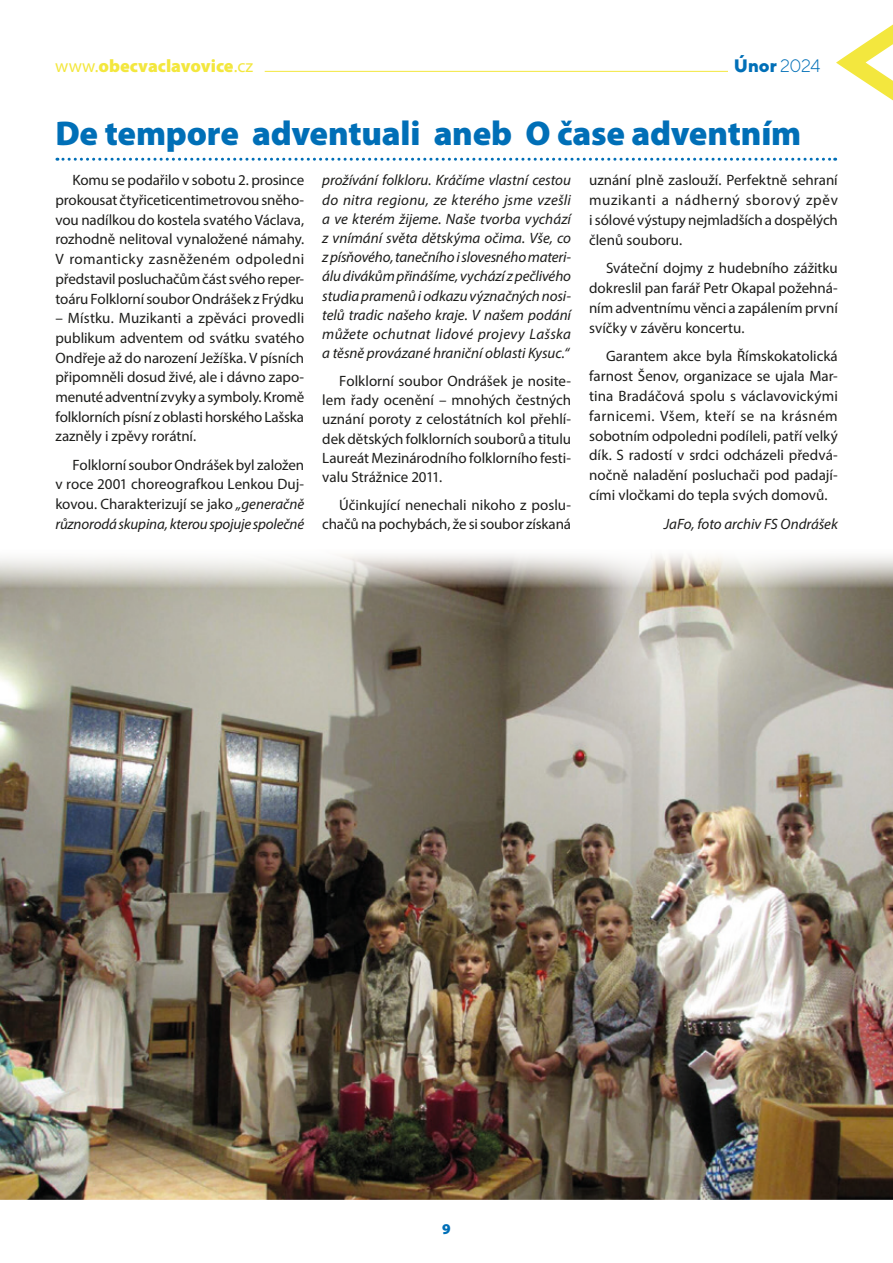
<style>
.page{position:relative;width:893px;height:1263px;background:#fff}
.page>*{position:absolute;margin:0;border:0;box-sizing:border-box;transform-origin:0 0}
.t1{font:900 34.5px "Myriad Pro";letter-spacing:-.01em;color:#006fb7}
.t2{font:900 18px "Myriad Pro";color:#f3e73e}
.t3{font:800 18px "TT Norms";color:#006fb7}
.t4{font:15px/19.6px "Myriad Pro";letter-spacing:-.005em;color:#1d1d1b;text-align:justify}
.t5{font:italic 15px/19.2px "Myriad Pro";letter-spacing:-.005em;color:#1d1d1b;text-align:justify}
.t6{font:900 15px "Myriad Pro";color:#006fb7}
.s1{font-weight:400}
.s2{font-weight:300}
.s3{font-style:italic}
</style>
<div class="page">
<hr style="left:265px;top:71px;width:463px;height:1px;background:#f3e73e">
<svg style="left:836px;top:24px;width:57px;height:77px"></svg>
<svg style="left:57px;top:158px;width:779px;height:3px"></svg>
<img style="left:0;top:554px;width:893px;height:645px">
<p class="t2" style="left:55px;top:55px;width:199px"><span class="s1">www.</span>obecvaclavovice<span class="s1">.cz</span></p>
<p class="t3" style="left:734px;top:54px;width:88px">Únor <span class="s2">2024</span></p>
<h1 class="t1" style="left:55px;top:114px;width:747px">De tempore adventuali aneb O čase adventním</h1>
<p class="t4" style="left:55px;top:170px;width:250px;text-indent:17px">Komu se podařilo v sobotu 2. prosince prokousat čtyřiceticentimetrovou sněho&shy;vou nadílkou do kostela svatého Václava, rozhodně nelitoval vynaložené námahy.<br>V romanticky zasněženém odpoledni představil posluchačům část svého reper&shy;toáru Folklorní soubor Ondrášek z Frýdku</p>
<p class="t4" style="left:55px;top:308px;width:250px">– Místku. Muzikanti a zpěváci provedli publikum adventem od svátku svatého Ondřeje až do narození Ježíška. V písních připomněli dosud živé, ale i dávno zapo&shy;menuté adventní zvyky a symboly. Kromě folklorních písní z oblasti horského Lašska zazněly i zpěvy rorátní.</p>
<p class="t4" style="left:55px;top:455px;width:250px;text-indent:17px">Folklorní soubor Ondrášek byl založen v roce 2001 choreografkou Lenkou Duj&shy;kovou. Charakterizují se jako <span class="s3">„generačně různorodá skupina, kterou spojuje společné</span></p>
<p class="t5" style="left:322px;top:171px;width:250px">prožívání folkloru. Kráčíme vlastní cestou do nitra regionu, ze kterého jsme vzešli a ve kterém žijeme. Naše tvorba vychází z vnímání světa dětskýma očima. Vše, co z písňového,tanečníhoi slovesnéhomateri&shy;áludivákůmpřinášíme, vychází z pečlivého studia pramenůi odkazuvýznačnýchnosi&shy;telů tradic našeho kraje. V našem podání můžete ochutnat lidové projevy Lašska a těsně provázané hraniční oblasti Kysuc.“</p>
<p class="t4" style="left:322px;top:371px;width:250px;line-height:19.2px;text-indent:17px">Folklorní soubor Ondrášek je nosite&shy;lem řady ocenění – mnohých čestných uznání poroty z celostátních kol přehlí&shy;dek dětských folklorních souborů a titulu Laureát Mezinárodního folklorního festi&shy;valu Strážnice 2011.</p>
<p class="t4" style="left:322px;top:495px;width:250px;line-height:19.2px;text-align:right">Účinkující nenechali nikoho z poslu&shy;chačů na pochybách, že si soubor získaná</p>
<p class="t4" style="left:589px;top:170px;width:250px">uznání plně zaslouží. Perfektně sehraní muzikanti a nádherný sborový zpěv i sólové výstupy nejmladších a dospělých členů souboru.</p>
<p class="t4" style="left:589px;top:258px;width:250px;text-indent:17px">Sváteční dojmy z hudebního zážitku dokreslil pan farář Petr Okapal požehná&shy;ním adventnímu věnci a zapálením první svíčky v závěru koncertu.</p>
<p class="t4" style="left:589px;top:346px;width:250px;text-indent:17px">Garantem akce byla Římskokatolická farnost Šenov, organizace se ujala Mar&shy;tina Bradáčová spolu s václavovickými farnicemi. Všem, kteří se na krásném sobotním odpoledni podíleli, patří velký dík. S radostí v srdci odcházeli předvá&shy;nočně naladění posluchači pod padají&shy;cími vločkami do tepla svých domovů.</p>
<p class="t5" style="left:664px;top:514px;width:176px">JaFo, foto archiv FS Ondrášek</p>
<p class="t6" style="left:442px;top:1220px;width:10px">9</p>
</div>
